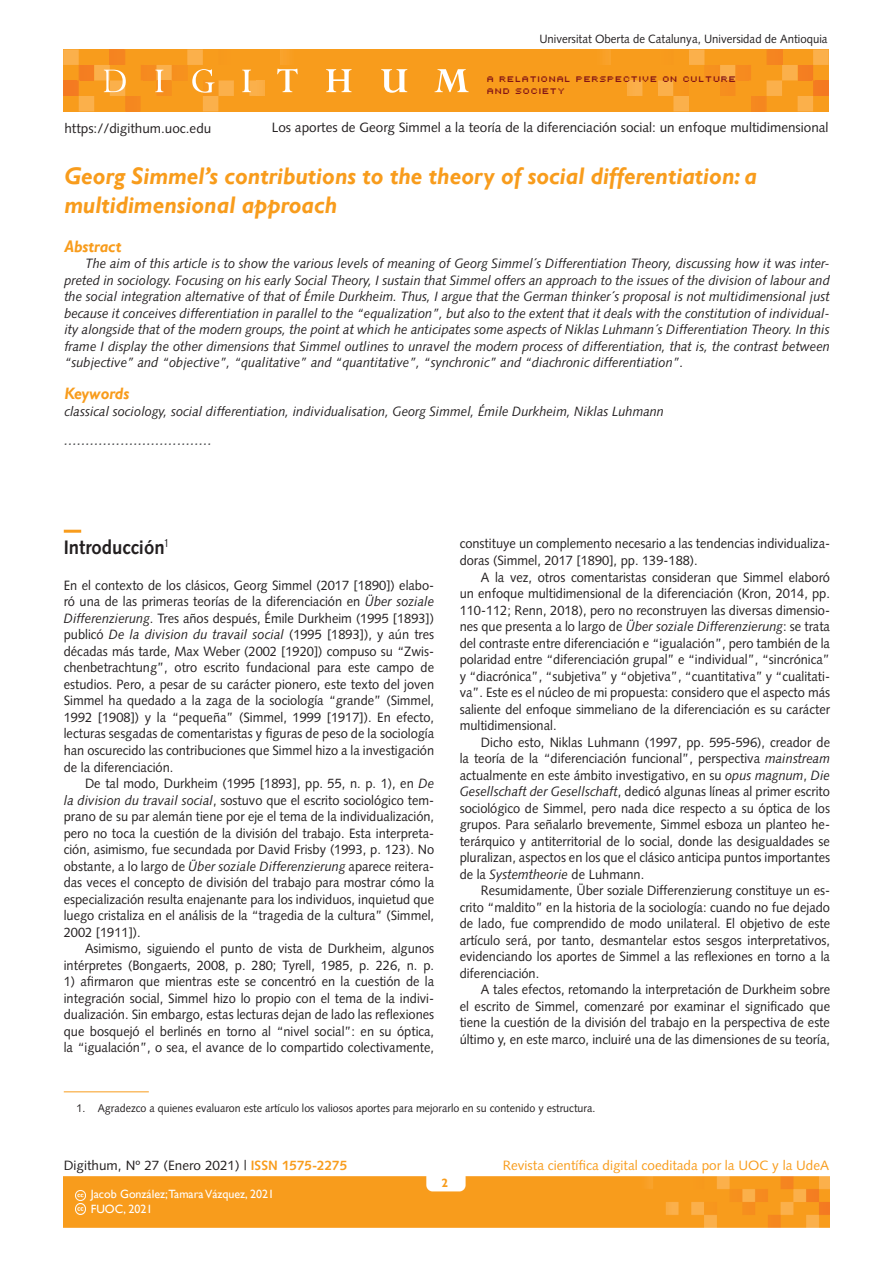
<style>
.page{position:relative;width:893px;height:1263px;background:#fff}
.page>*{position:absolute;margin:0;border:0;box-sizing:border-box;transform-origin:0 0}
._02_titulo_segundo_i{font:italic 700 24px/28.5px "Gill Sans";color:#f89c1c;scale:.95 1}
.introduccion{font:700 19.5px "Syntax LT Std";color:#231f20;scale:.95 1}
.puntos_suspensivos{font:italic 16.5px "Syntax LT Std";color:#57585a;scale:.95 1}
._02_abstract{font:italic 700 16.5px "Gill Sans";color:#f89c1c;scale:.95 1}
._02_texto_base_1{font:13.5px/16.5px "Syntax LT Std";color:#231f20;text-align:justify;scale:.95 1}
._02_abstract_text_1{font:italic 13.5px/16.5px "Syntax LT Std";color:#231f20;text-align:justify;scale:.95 1}
._02_texto_base_0{font:13.5px/16.5px "Syntax LT Std";color:#231f20;text-align:justify;scale:.95 1}
._02_texto_base_0-2{font:13.5px "Syntax LT Std";color:#231f20}
._02_abstract_text_0{font:italic 13.5px "Syntax LT Std";color:#231f20;scale:.95 1}
.t1{font:13.5px "Syntax LT Std";color:#f89c1c}
.t2{font:12px "Syntax LT Std";color:#231f20;scale:.95 1}
.t3{font:12px/14.4px "Gill Sans";color:#fff}
.t4{font:700 12px "Gill Sans";color:#f89c1c}
.notes{font:11.25px "Syntax LT Std";color:#231f20;scale:.95 1}
.t5{font:9px/12px "Uni 0554";color:#821316}
.s1{font-style:italic}
.s2{font-weight:700;color:#f89c1c}
</style>
<div class="page">
<div style="left:63px;top:49px;width:766px;height:62px;background:#f89c1c"></div>
<hr style="left:265px;top:49px;width:1px;height:62px;background:#faab40">
<hr style="left:266px;top:49px;width:2px;height:62px;background:#faab3f">
<hr style="left:268px;top:49px;width:1px;height:62px;background:#faaa3d">
<hr style="left:269px;top:49px;width:2px;height:62px;background:#faa93b">
<hr style="left:271px;top:49px;width:1px;height:62px;background:#faa839">
<hr style="left:272px;top:49px;width:2px;height:62px;background:#faa837">
<hr style="left:274px;top:49px;width:1px;height:62px;background:#faa736">
<hr style="left:275px;top:49px;width:2px;height:62px;background:#faa633">
<hr style="left:277px;top:49px;width:1px;height:62px;background:#f9a531">
<hr style="left:278px;top:49px;width:2px;height:62px;background:#f9a430">
<hr style="left:625px;top:49px;width:2px;height:62px;background:#faab40">
<hr style="left:624px;top:49px;width:1px;height:62px;background:#faab3f">
<hr style="left:622px;top:49px;width:2px;height:62px;background:#faaa3d">
<hr style="left:621px;top:49px;width:1px;height:62px;background:#faa93b">
<hr style="left:619px;top:49px;width:2px;height:62px;background:#faa839">
<hr style="left:618px;top:49px;width:1px;height:62px;background:#faa837">
<hr style="left:616px;top:49px;width:2px;height:62px;background:#faa736">
<hr style="left:615px;top:49px;width:1px;height:62px;background:#faa633">
<hr style="left:613px;top:49px;width:2px;height:62px;background:#f9a531">
<hr style="left:612px;top:49px;width:1px;height:62px;background:#f9a430">
<svg style="left:605px;top:49px;width:6px;height:16px"></svg>
<svg style="left:627px;top:49px;width:202px;height:62px"></svg>
<hr style="left:815px;top:80px;width:4px;height:16px;background:#f47b21">
<hr style="left:819px;top:80px;width:3px;height:16px;background:#f47a21">
<hr style="left:822px;top:80px;width:3px;height:16px;background:#f47921">
<hr style="left:825px;top:80px;width:4px;height:16px;background:#f47921">
<svg style="left:63px;top:49px;width:202px;height:62px"></svg>
<svg style="left:277px;top:49px;width:21px;height:43px"></svg>
<svg style="left:326px;top:69px;width:26px;height:23px"></svg>
<svg style="left:381px;top:69px;width:26px;height:24px"></svg>
<svg style="left:434px;top:69px;width:35px;height:23px"></svg>
<img style="left:64px;top:1177px;width:765px;height:50px">
<svg style="left:75px;top:1190px;width:11px;height:24px"></svg>
<hr style="left:64px;top:530px;width:17px;height:3px;background:#f89c1c">
<hr style="left:64px;top:1091px;width:85px;height:1px;background:#f89c1c">
<p class="t2" style="left:539px;top:31px;width:305px">Universitat Oberta de Catalunya, Universidad de Antioquia</p>
<p class="_02_texto_base_0-2" style="left:64px;top:121px;width:149px">https://digithum.uoc.edu</p>
<p class="t5" style="left:488px;top:72px;width:251px">A RELATIONAL PERSPECTIVE ON CULTURE<br>AND SOCIETY</p>
<p class="_02_texto_base_0-2" style="left:272px;top:120px;width:558px">Los aportes de Georg Simmel a la teoría de la diferenciación social: un enfoque multidimensional</p>
<p class="_02_titulo_segundo_i" style="left:64px;top:162px;width:731px">Georg Simmel’s contributions to the theory of social differentiation: a multidimensional approach</p>
<p class="_02_abstract" style="left:64px;top:236px;width:62px">Abstract</p>
<p class="_02_abstract_text_1" style="left:64px;top:255px;width:807px;text-indent:21px">The aim of this article is to show the various levels of meaning of Georg Simmel´s Differentiation Theory, discussing how it was inter&shy;preted in sociology. Focusing on his early Social Theory, I sustain that Simmel offers an approach to the issues of the division of labour and the social integration alternative of that of Émile Durkheim. Thus, I argue that the German thinker´s proposal is not multidimensional just because it conceives differentiation in parallel to the “equalization”, but also to the extent that it deals with the constitution of individual&shy;ity alongside that of the modern groups, the point at which he anticipates some aspects of Niklas Luhmann´s Differentiation Theory. In this frame I display the other dimensions that Simmel outlines to unravel the modern process of differentiation, that is, the contrast between “subjective” and “objective”, “qualitative” and “quantitative”, “synchronic” and “diachronic differentiation”.</p>
<p class="_02_abstract" style="left:64px;top:384px;width:70px">Keywords</p>
<p class="_02_abstract_text_0" style="left:64px;top:403px;width:633px">classical sociology, social differentiation, individualisation, Georg Simmel, Émile Durkheim, Niklas Luhmann</p>
<h2 class="puntos_suspensivos" style="left:64px;top:430px;width:157px">..................................</h2>
<h2 class="introduccion" style="left:64px;top:536px;width:111px">Introducción<sup>1</sup></h2>
<p class="_02_texto_base_0" style="left:64px;top:577px;width:391px">En el contexto de los clásicos, Georg Simmel (2017 [1890]) elabo&shy;ró una de las primeras teorías de la diferenciación en <span class="s1">Über soziale Differenzierung</span>. Tres años después, Émile Durkheim (1995 [1893]) publicó <span class="s1">De la division du travail social</span> (1995 [1893]), y aún tres décadas más tarde, Max Weber (2002 [1920]) compuso su “Zwis&shy;chenbetrachtung”, otro escrito fundacional para este campo de estudios. Pero, a pesar de su carácter pionero, este texto del joven Simmel ha quedado a la zaga de la sociología “grande” (Simmel, 1992 [1908]) y la “pequeña” (Simmel, 1999 [1917]). En efecto, lecturas sesgadas de comentaristas y figuras de peso de la sociología han oscurecido las contribuciones que Simmel hizo a la investigación de la diferenciación.</p>
<p class="_02_texto_base_1" style="left:64px;top:775px;width:391px;text-indent:21px">De tal modo, Durkheim (1995 [1893], pp. 55, n. p. 1), en <span class="s1">De la division du travail social</span>, sostuvo que el escrito sociológico tem&shy;prano de su par alemán tiene por eje el tema de la individualización, pero no toca la cuestión de la división del trabajo. Esta interpreta&shy;ción, asimismo, fue secundada por David Frisby (1993, p. 123). No obstante, a lo largo de <span class="s1">Über soziale Differenzierung</span> aparece reitera&shy;das veces el concepto de división del trabajo para mostrar cómo la especialización resulta enajenante para los individuos, inquietud que luego cristaliza en el análisis de la “tragedia de la cultura” (Simmel, 2002 [1911]).</p>
<p class="_02_texto_base_1" style="left:64px;top:940px;width:391px;text-align:right">Asimismo, siguiendo el punto de vista de Durkheim, algunos intérpretes (Bongaerts, 2008, p. 280; Tyrell, 1985, p. 226, n. p.</p>
<p class="_02_texto_base_1" style="left:64px;top:973px;width:391px">1) afirmaron que mientras este se concentró en la cuestión de la integración social, Simmel hizo lo propio con el tema de la indivi&shy;dualización. Sin embargo, estas lecturas dejan de lado las reflexiones que bosquejó el berlinés en torno al “nivel social”: en su óptica, la “igualación”, o sea, el avance de lo compartido colectivamente,</p>
<p class="_02_texto_base_1" style="left:460px;top:536px;width:391px">constituye un complemento necesario a las tendencias individualiza&shy;doras (Simmel, 2017 [1890], pp. 139-188).</p>
<p class="_02_texto_base_1" style="left:460px;top:569px;width:391px;text-indent:21px">A la vez, otros comentaristas consideran que Simmel elaboró un enfoque multidimensional de la diferenciación (Kron, 2014, pp.<br>110-112; Renn, 2018), pero no reconstruyen las diversas dimensio&shy;nes que presenta a lo largo de <span class="s1">Über soziale Differenzierung</span>: se trata del contraste entre diferenciación e “igualación”, pero también de la polaridad entre “diferenciación grupal” e “individual”, “sincrónica” y “diacrónica”, “subjetiva” y “objetiva”, “cuantitativa” y “cualitati&shy;va”. Este es el núcleo de mi propuesta: considero que el aspecto más saliente del enfoque simmeliano de la diferenciación es su carácter multidimensional.</p>
<p class="_02_texto_base_1" style="left:460px;top:734px;width:391px;text-indent:21px">Dicho esto, Niklas Luhmann (1997, pp. 595-596), creador de la teoría de la “diferenciación funcional”, perspectiva <span class="s1">mainstream </span>actualmente en este ámbito investigativo, en su <span class="s1">opus magnum</span>, <span class="s1">Die Gesellschaft der Gesellschaft</span>, dedicó algunas líneas al primer escrito sociológico de Simmel, pero nada dice respecto a su óptica de los grupos. Para señalarlo brevemente, Simmel esboza un planteo he&shy;terárquico y antiterritorial de lo social, donde las desigualdades se pluralizan, aspectos en los que el clásico anticipa puntos importantes de la <span class="s1">Systemtheorie</span> de Luhmann.</p>
<p class="_02_texto_base_1" style="left:460px;top:882px;width:391px;text-indent:21px">Resumidamente, Über soziale Differenzierung constituye un es&shy;crito “maldito” en la historia de la sociología: cuando no fue dejado de lado, fue comprendido de modo unilateral. El objetivo de este artículo será, por tanto, desmantelar estos sesgos interpretativos, evidenciando los aportes de Simmel a las reflexiones en torno a la diferenciación.</p>
<p class="_02_texto_base_1" style="left:460px;top:981px;width:391px;text-indent:21px">A tales efectos, retomando la interpretación de Durkheim sobre el escrito de Simmel, comenzaré por examinar el significado que tiene la cuestión de la división del trabajo en la perspectiva de este último y, en este marco, incluiré una de las dimensiones de su teoría,</p>
<p class="notes" style="left:77px;top:1101px;width:548px">1. Agradezco a quienes evaluaron este artículo los valiosos aportes para mejorarlo en su contenido y estructura.</p>
<p class="_02_texto_base_0-2" style="left:64px;top:1157px;width:285px">Digithum, Nº 27 (Enero 2021) | <span class="s2">ISSN 1575-2275</span></p>
<p class="t1" style="left:503px;top:1157px;width:328px">Revista científica digital coeditada por la UOC y la UdeA</p>
<p class="t3" style="left:91px;top:1187px;width:185px">Jacob González;Tamara Vázquez, 2021<br>FUOC, 2021</p>
<p class="t4" style="left:442px;top:1175px;width:8px">2</p>
</div>
